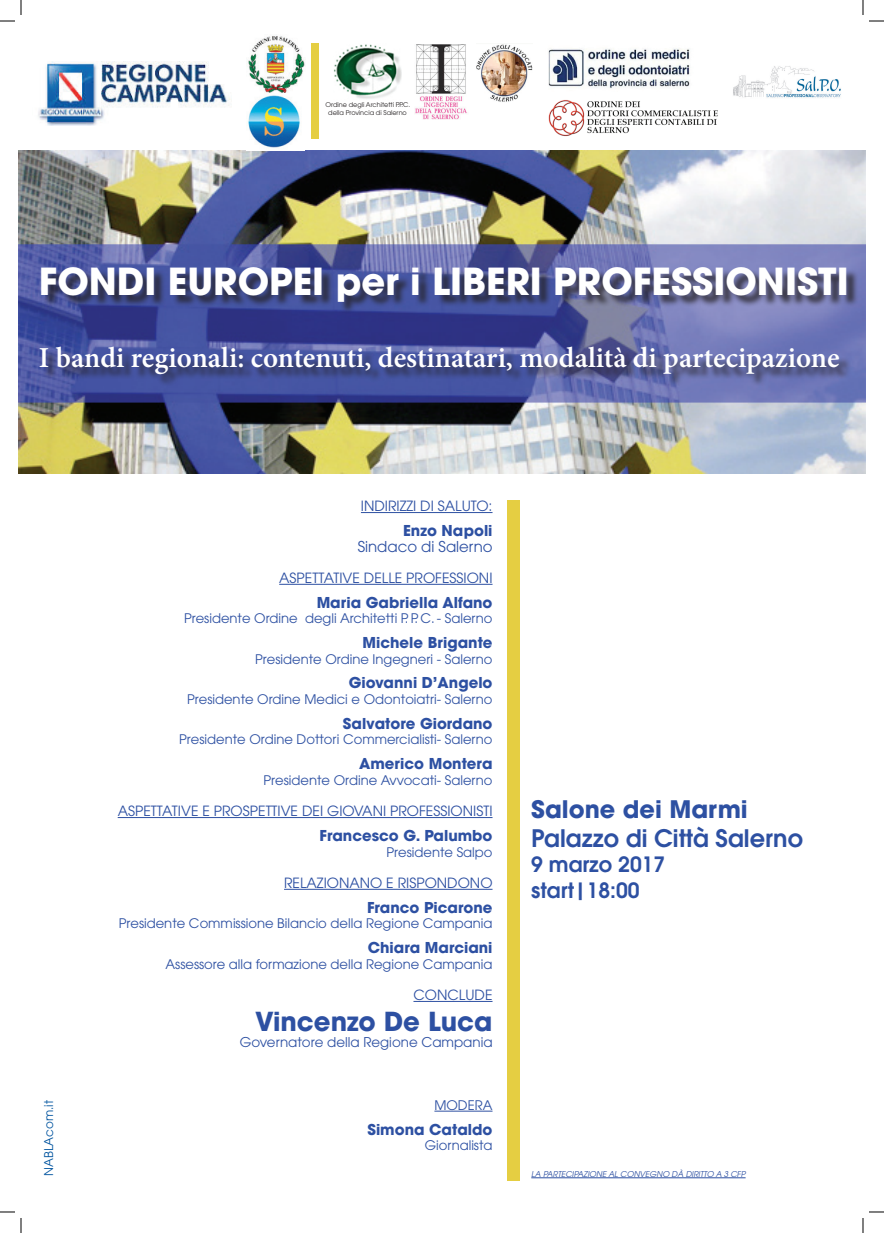
<style>
.page{position:relative;width:884px;height:1233px;background:#fff}
.page>*{position:absolute;margin:0;border:0;box-sizing:border-box;transform-origin:0 0}
.t1{font:700 37px "Avant Garde";color:#fff}
.t2{font:600 29px "Minion Pro";color:#fff}
.t3{font:700 26px "Avant Garde";color:#2d50a2}
.t4{font:600 24px "Avant Garde";color:#2d50a2}
.t5{font:700 24px "Avant Garde";color:#2d50a2}
.t6{font:600 21px/25.2px "Avant Garde";color:#2d50a2}
.t7{font:700 14.9px "Avant Garde";color:#2d50a2}
.t8{font:14.9px "Avant Garde";color:#2d50a2}
.t9{font:14px "Avant Garde";color:#2d50a2}
.t10{font:13.4px "Avant Garde";color:#2d50a2}
.t11{font:13.2px "Avant Garde";color:#2d50a2}
.t12{font:12px "Avant Garde";color:#01549f}
.t13{font:italic 8px "Avant Garde";color:#2d50a2}
.t14{font:6.5px/7.8px "Avant Garde";color:#231f20;text-align:center}
</style>
<div class="page">
<hr style="left:361px;top:512px;width:131px;height:1px;background:#2d50a2">
<hr style="left:279px;top:584px;width:213px;height:1px;background:#2d50a2">
<hr style="left:118px;top:817px;width:374px;height:1px;background:#2d50a2">
<hr style="left:284px;top:889px;width:208px;height:1px;background:#2d50a2">
<hr style="left:413px;top:1001px;width:79px;height:1px;background:#2d50a2">
<hr style="left:434px;top:1110px;width:58px;height:1px;background:#2d50a2">
<div style="left:507px;top:500px;width:13px;height:680px;background:#e5ce42"></div>
<hr style="left:531px;top:1177px;width:215px;height:1px;background:#2d50a2">
<img style="left:19px;top:150px;width:846px;height:323px">
<div style="left:42px;top:269px;width:817px;height:118px;background:#231f20;opacity:.75"></div>
<img style="left:334px;top:44px;width:68px;height:55px">
<img style="left:415px;top:45px;width:52px;height:75px">
<img style="left:548px;top:48px;width:142px;height:41px">
<img style="left:38px;top:62px;width:192px;height:64px">
<img style="left:248px;top:36px;width:57px;height:112px">
<div style="left:311px;top:44px;width:8px;height:95px;background:#e5ce42"></div>
<img style="left:548px;top:100px;width:170px;height:36px">
<img style="left:733px;top:66px;width:108px;height:32px">
<img style="left:477px;top:44px;width:56px;height:58px">
<svg style="left:0;top:1211px;width:15px;height:1px"></svg>
<svg style="left:869px;top:1211px;width:15px;height:1px"></svg>
<svg style="left:0;top:0;width:22px;height:22px"></svg>
<svg style="left:20px;top:1218px;width:2px;height:15px"></svg>
<svg style="left:862px;top:0;width:22px;height:22px"></svg>
<svg style="left:862px;top:1218px;width:2px;height:15px"></svg>
<p class="t14" style="left:325px;top:101px;width:86px">Ordine degli Architetti P.P.C. della Provincia di Salerno</p>
<h1 class="t1" style="left:39px;top:257px;width:811px">FONDI EUROPEI per i LIBERI PROFESSIONISTI</h1>
<h2 class="t2" style="left:39px;top:338px;width:802px">I bandi regionali: contenuti, destinatari, modalità di partecipazione</h2>
<p class="t12" style="left:42px;top:1176px;width:77px;rotate:-90deg">NABLAcom.it</p>
<p class="t9" style="left:361px;top:498px;width:133px">Indirizzi di saluto:</p>
<p class="t7" style="left:403px;top:521px;width:91px">Enzo Napoli</p>
<p class="t8" style="left:358px;top:537px;width:136px">Sindaco di Salerno</p>
<p class="t9" style="left:279px;top:569px;width:213px">Aspettative delle professioni</p>
<p class="t7" style="left:317px;top:592px;width:177px">Maria Gabriella Alfano</p>
<p class="t11" style="left:184px;top:610px;width:310px">Presidente Ordine degli Architetti P. P. C. - Salerno</p>
<p class="t7" style="left:363px;top:633px;width:131px">Michele Brigante</p>
<p class="t11" style="left:255px;top:651px;width:239px">Presidente Ordine Ingegneri - Salerno</p>
<p class="t7" style="left:349px;top:673px;width:145px">Giovanni D’Angelo</p>
<p class="t11" style="left:187px;top:691px;width:307px">Presidente Ordine Medici e Odontoiatri- Salerno</p>
<p class="t7" style="left:343px;top:713px;width:151px">Salvatore Giordano</p>
<p class="t11" style="left:179px;top:732px;width:315px">Presidente Ordine Dottori Commercialisti- Salerno</p>
<p class="t7" style="left:359px;top:754px;width:135px">Americo Montera</p>
<p class="t11" style="left:263px;top:772px;width:230px">Presidente Ordine Avvocati- Salerno</p>
<p class="t9" style="left:118px;top:802px;width:374px">Aspettative e prospettive dei giovani professionisti</p>
<p class="t7" style="left:319px;top:825px;width:175px">Francesco G. Palumbo</p>
<p class="t11" style="left:386px;top:844px;width:107px">Presidente Salpo</p>
<p class="t9" style="left:284px;top:874px;width:210px">Relazionano e rispondono</p>
<p class="t7" style="left:367px;top:897px;width:127px">Franco Picarone</p>
<p class="t11" style="left:119px;top:915px;width:375px">Presidente Commissione Bilancio della Regione Campania</p>
<p class="t7" style="left:368px;top:937px;width:126px">Chiara Marciani</p>
<p class="t11" style="left:166px;top:956px;width:328px">Assessore alla formazione della Regione Campania</p>
<p class="t9" style="left:413px;top:986px;width:81px">Conclude</p>
<h3 class="t3" style="left:255px;top:1005px;width:239px">Vincenzo De Luca</h3>
<p class="t10" style="left:240px;top:1034px;width:254px">Governatore della Regione Campania</p>
<p class="t11" style="left:434px;top:1097px;width:23px">MODE</p>
<p class="t11" style="left:475px;top:1097px;width:10px">RA</p>
<p class="t7" style="left:367px;top:1119px;width:127px">Simona Cataldo</p>
<p class="t11" style="left:425px;top:1137px;width:69px">Giornalista</p>
<h3 class="t5" style="left:531px;top:794px;width:218px">Salone dei Marmi</h3>
<h3 class="t4" style="left:531px;top:822px;width:273px">Palazzo di Città Salerno</h3>
<h3 class="t6" style="left:531px;top:851px;width:135px">9 marzo 2017 start|18:00</h3>
<p class="t13" style="left:531px;top:1169px;width:216px">LA PARTECIPAZIONE AL CONVEGNO DÀ DIRITTO A 3 CFP</p>
</div>
